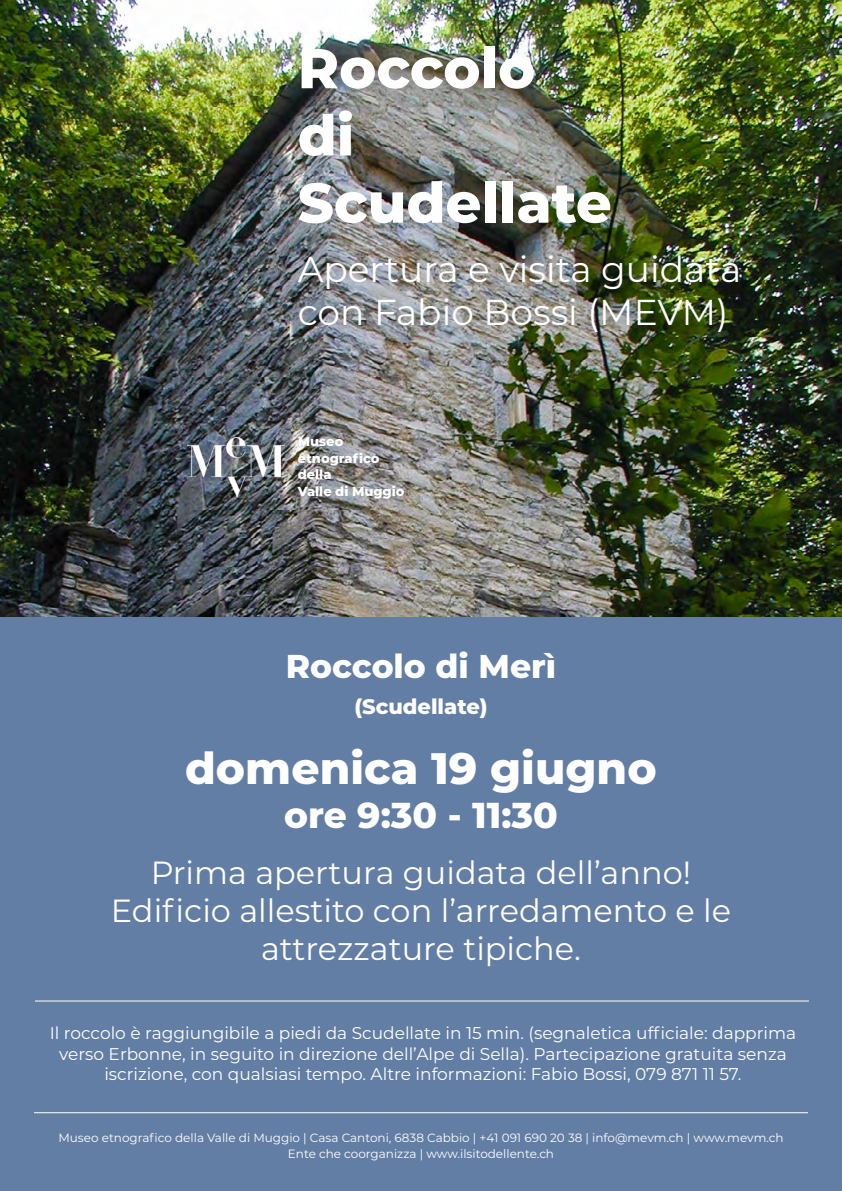
<style>
.page{position:relative;width:842px;height:1191px;background:#fff}
.page>*{position:absolute;margin:0;border:0;box-sizing:border-box;transform-origin:0 0}
.t1{font:800 56px/67.2px "Montserrat";color:#fff}
.t2{font:800 44px "Montserrat";color:#fff}
.t3{font:36px/43.2px "Montserrat";color:#fff}
.t4{font:800 36px "Montserrat";color:#fff}
.t5{font:800 33px "Montserrat";color:#fff}
.t6{font:32px/38.4px "Montserrat";color:#fff;text-align:center}
.t7{font:800 21px "Montserrat";color:#fff}
.t8{font:17px/20.4px "Montserrat";color:#fff;text-align:center}
.t9{font:800 13px/16.5px "Montserrat";color:#fff}
.t10{font:12px "Montserrat";color:#fff}
</style>
<div class="page">
<img style="left:0;top:0;width:842px;height:617px">
<div style="left:0;top:617px;width:842px;height:574px;background:#637ea4"></div>
<img style="left:188px;top:437px;width:96px;height:59px">
<hr style="left:34px;top:1112px;width:774px;height:1px;background:#fff">
<hr style="left:35px;top:1000px;width:774px;height:1px;background:#fff">
<h1 class="t1" style="left:298px;top:32px;width:316px">Roccolo<br>di<br>Scudellate</h1>
<h3 class="t3" style="left:298px;top:246px;width:445px">Apertura e visita guidata con Fabio Bossi (MEVM)</h3>
<p class="t9" style="left:298px;top:433px;width:108px">Museo etnografico della<br>Valle di Muggio</p>
<h3 class="t5" style="left:286px;top:642px;width:272px">Roccolo di Merì</h3>
<p class="t7" style="left:354px;top:691px;width:135px">(Scudellate)</p>
<h2 class="t2" style="left:185px;top:736px;width:473px">domenica 19 giugno</h2>
<h3 class="t4" style="left:284px;top:789px;width:275px">ore 9:30 - 11:30</h3>
<h3 class="t6" style="left:111px;top:852px;width:622px">Prima apertura guidata dell’anno!<br>Edificio allestito con l’arredamento e le attrezzature tipiche.</h3>
<p class="t8" style="left:50px;top:1022px;width:748px">Il roccolo è raggiungibile a piedi da Scudellate in 15 min. (segnaletica ufficiale: dapprima verso Erbonne, in seguito in direzione dell’Alpe di Sella). Partecipazione gratuita senza iscrizione, con qualsiasi tempo. Altre informazioni: Fabio Bossi, 079 871 11 57.</p>
<p class="t10" style="left:58px;top:1129px;width:727px">Museo etnografico della Valle di Muggio | Casa Cantoni, 6838 Cabbio | +41 091 690 20 38 | info@mevm.ch | www.mevm.ch</p>
<p class="t10" style="left:288px;top:1145px;width:268px">Ente che coorganizza | www.ilsitodellente.ch</p>
</div>
